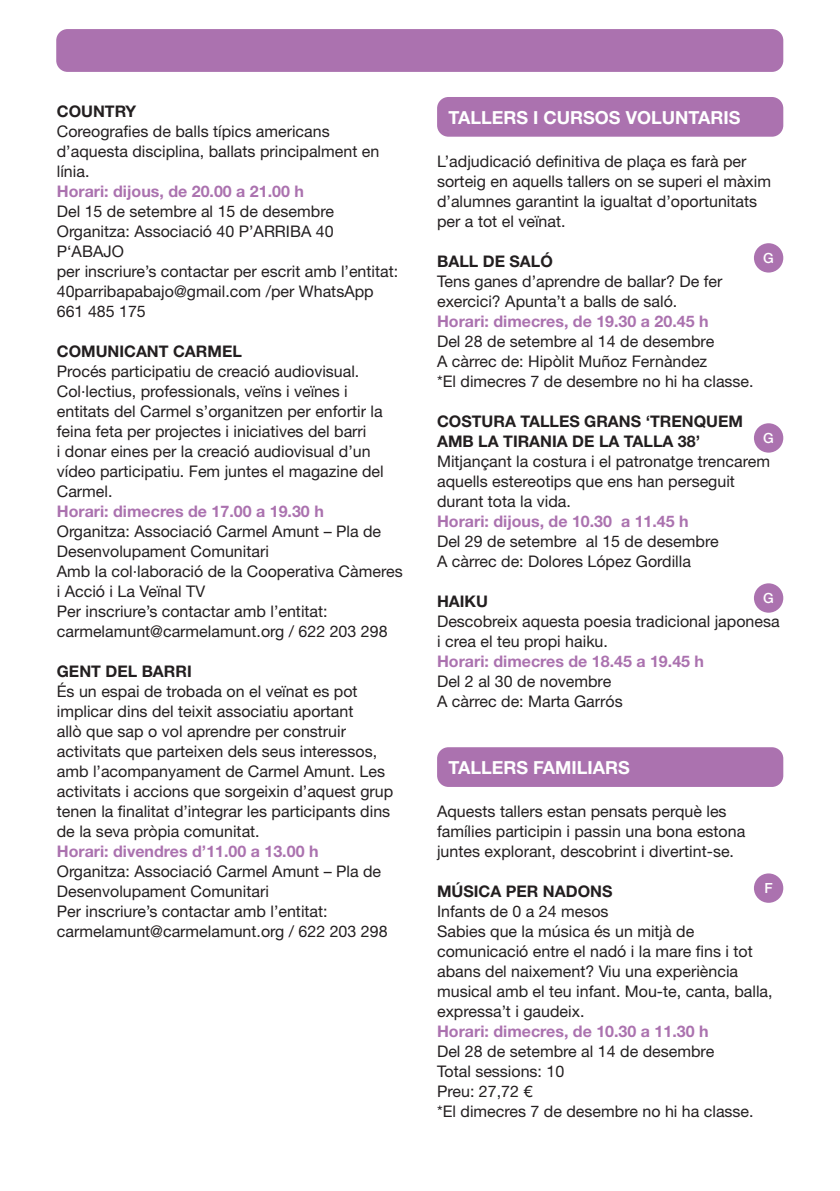
<style>
.page{position:relative;width:840px;height:1191px;background:#fff}
.page>*{position:absolute;margin:0;border:0;box-sizing:border-box;transform-origin:0 0}
.t1{font:700 18px "Helvetica Neue";color:#fff}
.t2{font:16px/20px "Helvetica Neue";color:#231f20}
.t3{font:700 16px "Helvetica Neue";color:#ab72af}
.t4{font:700 16px/20px "Helvetica Neue";color:#231f20}
.t5{font:500 14px "Helvetica Neue";color:#fff}
.s1{font-family:"Akkurat"}
</style>
<div class="page">
<div style="left:437px;top:97px;width:345px;height:40px;background:#ab72af;border-radius:11px"></div>
<div style="left:437px;top:747px;width:345px;height:40px;background:#ab72af;border-radius:11px"></div>
<div style="left:753px;top:243px;width:29px;height:29px;background:#ab72af;border-radius:50%"></div>
<div style="left:753px;top:423px;width:29px;height:29px;background:#ab72af;border-radius:50%"></div>
<div style="left:753px;top:583px;width:29px;height:29px;background:#ab72af;border-radius:50%"></div>
<div style="left:753px;top:873px;width:29px;height:29px;background:#ab72af;border-radius:50%"></div>
<div style="left:56px;top:29px;width:726px;height:43px;background:#ab72af;border-radius:11px"></div>
<p class="t4" style="left:57px;top:101px;width:81px">COUNTRY</p>
<p class="t2" style="left:57px;top:121px;width:324px">Coreografies de balls típics americans d’aquesta disciplina, ballats principalment en línia.</p>
<p class="t3" style="left:57px;top:181px;width:248px">Horari: dijous, de 20.00 a 21.00 h</p>
<p class="t2" style="left:57px;top:201px;width:343px">Del 15 de setembre al 15 de desembre<br>Organitza: Associació 40 P’ARRIBA 40<br>P‘ABAJO<br>per inscriure’s contactar per escrit amb l’entitat:<br>40parribapabajo@gmail.com /per WhatsApp<br>661 485 175</p>
<p class="t4" style="left:57px;top:341px;width:186px">COMUNICANT CARMEL</p>
<p class="t2" style="left:57px;top:361px;width:328px">Procés participatiu de creació audiovisual.<br>Col·lectius, professionals, veïns i veïnes i entitats del Carmel s’organitzen per enfortir la feina feta per projectes i iniciatives del barri<br>i donar eines per la creació audiovisual d’un vídeo participatiu. Fem juntes el magazine del Carmel.</p>
<p class="t3" style="left:57px;top:501px;width:268px">Horari: dimecres de 17.00 a 19.30 h</p>
<p class="t2" style="left:57px;top:521px;width:347px">Organitza: Associació Carmel Amunt – Pla de Desenvolupament Comunitari<br>Amb la col·laboració de la Cooperativa Càmeres i Acció i La Veïnal TV<br>Per inscriure’s contactar amb l’entitat: carmelamunt@carmelamunt.org / 622 203 298</p>
<p class="t4" style="left:57px;top:661px;width:136px">GENT DEL BARRI</p>
<p class="t2" style="left:57px;top:681px;width:338px">És un espai de trobada on el veïnat es pot implicar dins del teixit associatiu aportant<br>allò que sap o vol aprendre per construir activitats que parteixen dels seus interessos, amb l’acompanyament de Carmel Amunt. Les activitats i accions que sorgeixin d’aquest grup tenen la finalitat d’integrar les participants dins de la seva pròpia comunitat.</p>
<p class="t3" style="left:57px;top:841px;width:263px">Horari: divendres d’11.00 a 13.00 h</p>
<p class="t2" style="left:57px;top:861px;width:332px">Organitza: Associació Carmel Amunt – Pla de Desenvolupament Comunitari<br>Per inscriure’s contactar amb l’entitat: carmelamunt@carmelamunt.org / 622 203 298</p>
<p class="t1" style="left:448px;top:106px;width:293px">TALLERS I CURSOS VOLUNTARIS</p>
<p class="t2" style="left:437px;top:151px;width:335px">L’adjudicació definitiva de plaça es farà per sorteig en aquells tallers on se superi el màxim d’alumnes garantint la igualtat d’oportunitats per a tot el veïnat.</p>
<p class="t4" style="left:437px;top:251px;width:117px">BALL DE SALÓ</p>
<p class="t2" style="left:437px;top:271px;width:287px">Tens ganes d’aprendre de ballar? De fer exercici? Apunta’t a balls de saló.</p>
<p class="t3" style="left:437px;top:311px;width:273px">Horari: dimecres, de 19.30 a 20.45 h</p>
<p class="t2" style="left:437px;top:331px;width:318px">Del 28 de setembre al 14 de desembre<br>A càrrec de: Hipòlit Muñoz Fernàndez<br>*El dimecres 7 de desembre no hi ha classe.</p>
<p class="t4" style="left:437px;top:411px;width:307px">COSTURA TALLES GRANS ‘TRENQUEM<br>AMB LA TIRANIA DE LA TALLA 38’</p>
<p class="t2" style="left:437px;top:451px;width:334px">Mitjançant la costura i el patronatge trencarem aquells estereotips que ens han perseguit durant tota la vida.</p>
<p class="t3" style="left:437px;top:511px;width:253px">Horari: dijous, de 10.30 a 11.45 h</p>
<p class="t2" style="left:437px;top:531px;width:283px">Del 29 de setembre al 15 de desembre<br>A càrrec de: Dolores López Gordilla</p>
<p class="t4" style="left:437px;top:591px;width:52px">HAIKU</p>
<p class="t2" style="left:437px;top:611px;width:344px">Descobreix aquesta poesia tradicional japonesa i crea el teu propi haiku.</p>
<p class="t3" style="left:437px;top:651px;width:268px">Horari: dimecres de 18.45 a 19.45 h</p>
<p class="t2" style="left:437px;top:671px;width:187px">Del 2 al 30 de novembre<br>A càrrec de: Marta Garrós</p>
<p class="t5" style="left:762px;top:249px;width:12px">G</p>
<p class="t5" style="left:762px;top:429px;width:12px">G</p>
<p class="t5" style="left:762px;top:589px;width:12px">G</p>
<p class="t1" style="left:448px;top:756px;width:183px">TALLERS FAMILIARS</p>
<p class="t2" style="left:437px;top:801px;width:309px">Aquests tallers estan pensats perquè les famílies participin i passin una bona estona juntes explorant, descobrint i divertint-se.</p>
<p class="t4" style="left:437px;top:881px;width:177px">MÚSICA PER NADONS</p>
<p class="t2" style="left:437px;top:901px;width:337px">Infants de 0 a 24 mesos<br>Sabies que la música és un mitjà de comunicació entre el nadó i la mare fins i tot abans del naixement? Viu una experiència musical amb el teu infant. Mou-te, canta, balla, expressa’t i gaudeix.</p>
<p class="t3" style="left:437px;top:1021px;width:273px">Horari: dimecres, de 10.30 a 11.30 h</p>
<p class="t2" style="left:437px;top:1041px;width:318px">Del 28 de setembre al 14 de desembre<br>Total sessions: 10<br>Preu: 27,72 <span class="s1">€<br></span>*El dimecres 7 de desembre no hi ha classe.</p>
<p class="t5" style="left:764px;top:879px;width:10px">F</p>
</div>
